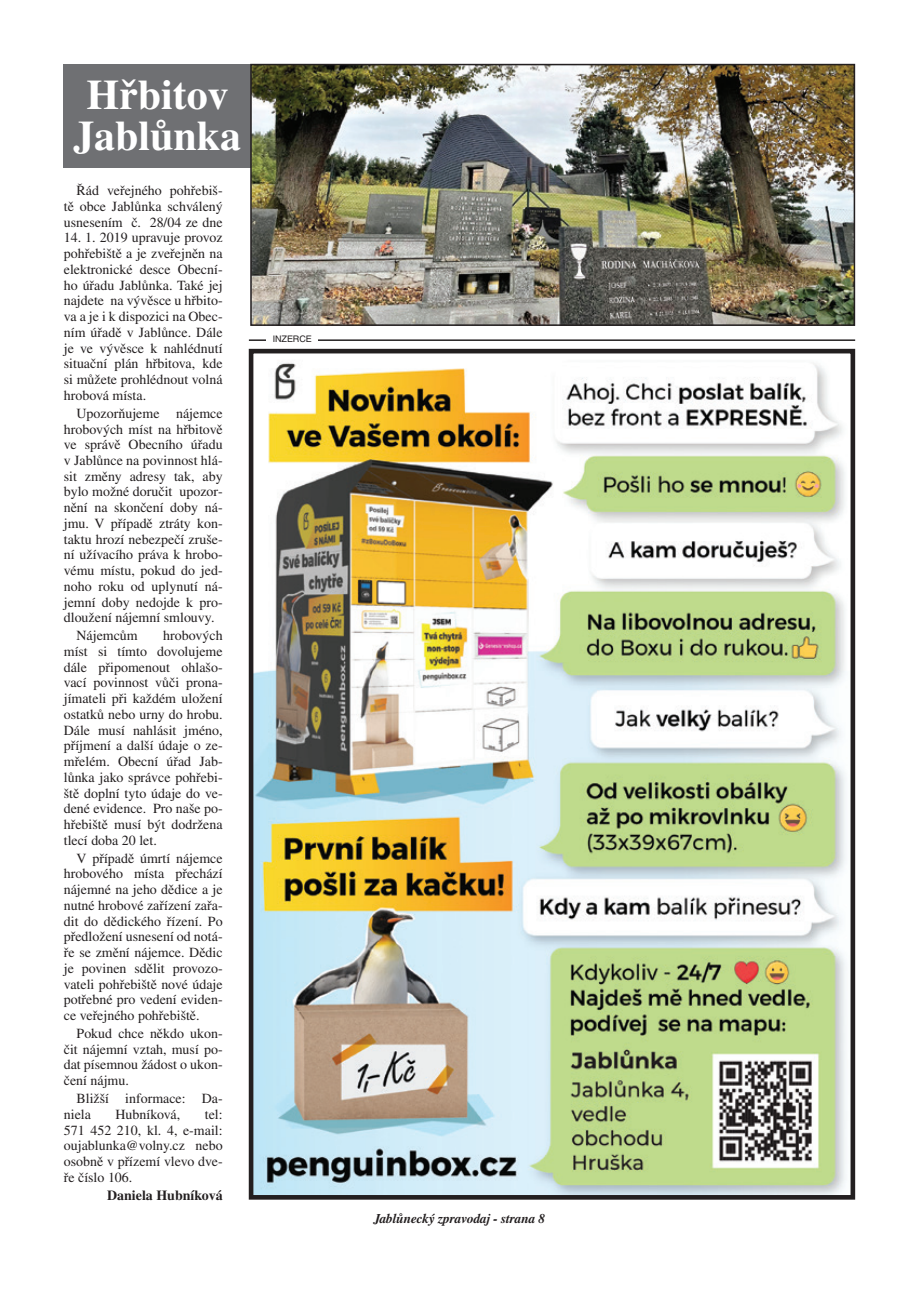
<style>
.page{position:relative;width:919px;height:1289px;background:#fff}
.page>*{position:absolute;margin:0;border:0;box-sizing:border-box;transform-origin:0 0}
.t1{font:700 42px/40.8px "Times CE";color:#fff;text-align:center}
.t2{font:13.95px/15.8px "Times CE";color:#231f20;text-align:justify}
.t3{font:700 13.95px "Times CE";color:#231f20}
.t4{font:italic 700 13.35px "Times CE";letter-spacing:-.01em;color:#231f20}
.t5{font:9px "Helvetica CE";letter-spacing:-.01em;color:#231f20}
</style>
<div class="page">
<img style="left:255px;top:362px;width:591px;height:831px">
<div style="left:249px;top:349px;width:606px;height:850px;border:5px solid #231f20"></div>
<div style="left:64px;top:64px;width:187px;height:103px;background:#6f7073"></div>
<img style="left:253px;top:67px;width:599px;height:256px">
<div style="left:250px;top:64px;width:605px;height:262px;border:2px solid #231f20"></div>
<hr style="left:249px;top:339px;width:606px;height:2px;background:#231f20">
<div style="left:267px;top:334px;width:51px;height:10px;background:#fff"></div>
<h1 class="t1" style="left:74px;top:74px;width:169px">Hřbitov<br>Jablůnka</h1>
<p class="t2" style="left:64px;top:182px;width:160px;text-indent:13px">Řád veřejného pohřebiš&shy;tě obce Jablůnka schválený usnesením č. 28/04 ze dne</p>
<p class="t2" style="left:64px;top:230px;width:160px">14. 1. 2019 upravuje provoz pohřebiště a je zveřejněn na elektronické desce Obecní&shy;ho úřadu Jablůnka. Také jej najdete na vývěsce u hřbito&shy;va a je i k dispozici na Obec&shy;ním úřadě v Jablůnce. Dále je ve vývěsce k nahlédnutí situační plán hřbitova, kde si můžete prohlédnout volná hrobová místa.</p>
<p class="t2" style="left:64px;top:405px;width:160px;text-indent:13px">Upozorňujeme nájemce hrobových míst na hřbitově ve správě Obecního úřadu v Jablůnce na povinnost hlá&shy;sit změny adresy tak, aby bylo možné doručit upozor&shy;nění na skončení doby ná&shy;jmu. V případě ztráty kon&shy;taktu hrozí nebezpečí zruše&shy;ní užívacího práva k hrobo&shy;vému místu, pokud do jed&shy;noho roku od uplynutí ná&shy;jemní doby nedojde k pro&shy;dloužení nájemní smlouvy.</p>
<p class="t2" style="left:77px;top:627px;width:63px">Nájemcům</p>
<p class="t2" style="left:64px;top:627px;width:160px;text-indent:99px">hrobových míst si tímto dovolujeme dále připomenout ohlašo&shy;vací povinnost vůči prona&shy;jímateli při každém uložení ostatků nebo urny do hrobu.<br>Dále musí nahlásit jméno, příjmení a další údaje o ze&shy;mřelém. Obecní úřad Jab&shy;lůnka jako správce pohřebi&shy;ště doplní tyto údaje do ve&shy;dené evidence. Pro naše po&shy;hřebiště musí být dodržena tlecí doba 20 let.</p>
<p class="t2" style="left:64px;top:850px;width:160px;text-indent:13px">V případě úmrtí nájemce hrobového místa přechází nájemné na jeho dědice a je nutné hrobové zařízení zařa&shy;dit do dědického řízení. Po předložení usnesení od notá&shy;ře se změní nájemce. Dědic je povinen sdělit provozo&shy;vateli pohřebiště nové údaje potřebné pro vedení eviden&shy;ce veřejného pohřebiště.</p>
<p class="t2" style="left:64px;top:1025px;width:160px;text-indent:13px">Pokud chce někdo ukon&shy;čit nájemní vztah, musí po&shy;dat písemnou žádost o ukon&shy;čení nájmu.</p>
<p class="t2" style="left:64px;top:1090px;width:160px;text-indent:13px">Bližší informace: Da&shy;niela</p>
<p class="t2" style="left:64px;top:1106px;width:160px;text-indent:141px">tel:<br>571 452 210, kl. 4, e-mail: oujablunka@volny.cz nebo osobně v přízemí vlevo dve&shy;ře číslo 106.</p>
<p class="t3" style="left:107px;top:1186px;width:117px">Daniela Hubníková</p>
<p class="t2" style="left:115px;top:1106px;width:66px">Hubníková,</p>
<p class="t5" style="left:273px;top:333px;width:40px">INZERCE</p>
<p class="t4" style="left:373px;top:1210px;width:173px">Jablůnecký zpravodaj - strana 8</p>
</div>
